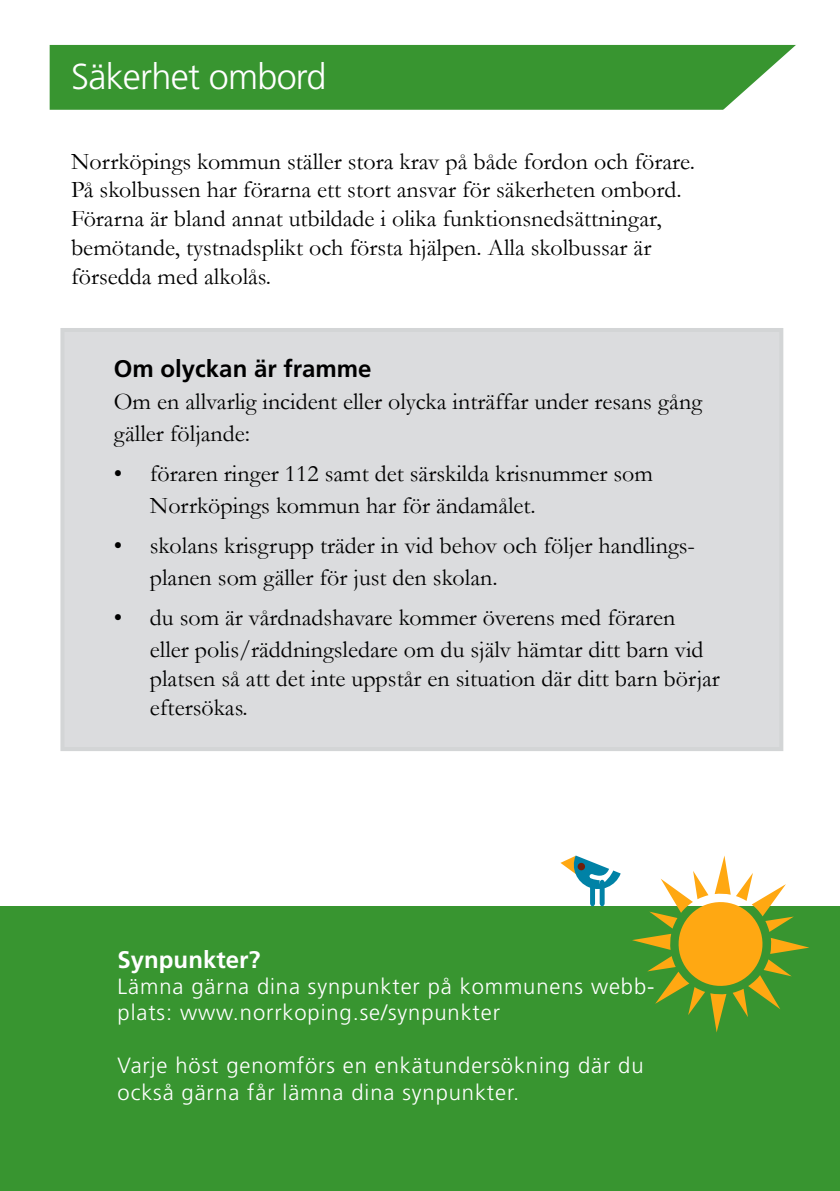
<style>
.page{position:relative;width:840px;height:1191px;background:#fff}
.page>*{position:absolute;margin:0;border:0;box-sizing:border-box;transform-origin:0 0}
.t1{font:300 36px "Frutiger LT Std";letter-spacing:-.02em;color:#fff}
.t2{font:24px/28.8px "Garamond";color:#000}
.t3{font:700 24px "Frutiger LT Std";color:#000}
.t4{font:700 24px "Frutiger LT Std";color:#fff}
.t5{font:300 22px/26.4px "Frutiger LT Std";letter-spacing:.04em;color:#fff}
</style>
<div class="page">
<div style="left:0;top:906px;width:839px;height:285px;background:#389530"></div>
<div style="left:60px;top:328px;width:722px;height:423px;background:#dbdcde"></div>
<svg style="left:560px;top:855px;width:60px;height:51px"></svg>
<div style="left:577px;top:863px;width:7px;height:7px;background:#701f0a;border-radius:50%"></div>
<div style="left:50px;top:45px;width:670px;height:65px;background:#389530"></div>
<svg style="left:720px;top:44px;width:76px;height:66px"></svg>
<svg style="left:632px;top:855px;width:176px;height:177px"></svg>
<h1 class="t1" style="left:71px;top:56px;width:257px">Säkerhet ombord</h1>
<p class="t2" style="left:71px;top:146px;width:625px">Norrköpings kommun ställer stora krav på både fordon och förare.<br>På skolbussen har förarna ett stort ansvar för säkerheten ombord.<br>Förarna är bland annat utbildade i olika funktionsnedsättningar, bemötande, tystnadsplikt och första hjälpen. Alla skolbussar är försedda med alkolås.</p>
<p class="t3" style="left:114px;top:354px;width:259px">Om olyckan är framme</p>
<p class="t2" style="left:114px;top:385px;width:589px;line-height:32px">Om en allvarlig incident eller olycka inträffar under resans gång gäller följande:</p>
<p class="t2" style="left:150px;top:457px;width:504px;line-height:32px;text-indent:-36px">• föraren ringer 112 samt det särskilda krisnummer som<br>Norrköpings kommun har för ändamålet.</p>
<p class="t2" style="left:150px;top:529px;width:544px;line-height:32px;text-indent:-36px">• skolans krisgrupp träder in vid behov och följer handlings&shy;planen som gäller för just den skolan.</p>
<p class="t2" style="left:150px;top:601px;width:555px;line-height:32px;text-indent:-36px">• du som är vårdnadshavare kommer överens med föraren eller polis/räddningsledare om du själv hämtar ditt barn vid</p>
<p class="t2" style="left:150px;top:663px;width:571px">platsen så att det inte uppstår en situation där ditt barn börjar eftersökas.</p>
<p class="t4" style="left:117px;top:945px;width:144px">Synpunkter?</p>
<p class="t5" style="left:117px;top:973px;width:538px">Lämna gärna dina synpunkter på kommunens webb&shy;plats: www.norrkoping.se/synpunkter</p>
<p class="t5" style="left:117px;top:1052px;width:527px">Varje höst genomförs en enkätundersökning där du också gärna får lämna dina synpunkter.</p>
</div>
